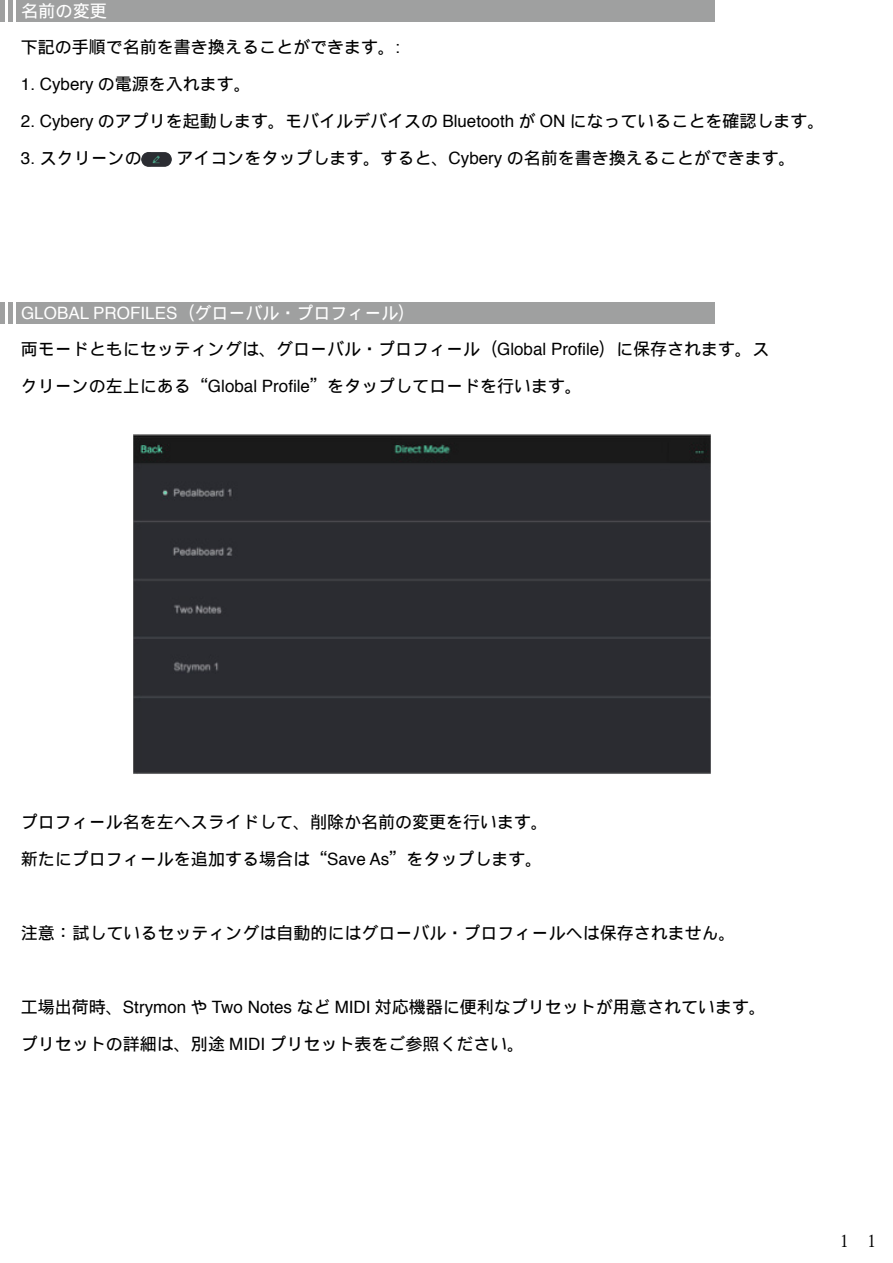
<style>
.page{position:relative;width:893px;height:1263px;background:#fff}
.page>*{position:absolute;margin:0;border:0;box-sizing:border-box;transform-origin:0 0}
.t1{font:17.25px "DF Gothic P W5 90 pv RKSJ H";color:#fff}
.t2{font:16.95px/37px "DF Gothic P W5 90 pv RKSJ H";color:#000}
.t3{font:16.95px "Helvetica";color:#fff}
.t4{font:16.95px "Koz Min Pr 6 N";color:#000}
.s1{font-family:"Helvetica"}
.s2{font-family:"DF Gothic P W5 90 pv RKSJ H"}
</style>
<div class="page">
<img style="left:142px;top:153px;width:30px;height:14px">
<div style="left:16px;top:0;width:699px;height:22px;background:#9fa0a0"></div>
<hr style="left:8px;top:0;width:4px;height:22px;background:#9fa0a0">
<hr style="left:0;top:0;width:4px;height:22px;background:#9fa0a0">
<div style="left:16px;top:302px;width:699px;height:22px;background:#9fa0a0"></div>
<hr style="left:8px;top:302px;width:4px;height:22px;background:#9fa0a0">
<hr style="left:0;top:302px;width:4px;height:22px;background:#9fa0a0">
<img style="left:133px;top:434px;width:578px;height:340px">
<p class="t1" style="left:21px;top:2px;width:88px">名前の変更</p>
<p class="t2" style="left:21px;top:29px;width:380px">下記の手順で名前を書き換えることができます。<span class="s1">:</span></p>
<p class="t2" style="left:21px;top:66px;width:232px"><span class="s1">1. Cybery</span> の電源を入れます。</p>
<p class="t2" style="left:21px;top:103px;width:805px"><span class="s1">2. Cybery</span> のアプリを起動します。モバイルデバイスの <span class="s1">Bluetooth</span> が <span class="s1">ON</span> になっていることを確認します。</p>
<p class="t2" style="left:21px;top:140px;width:122px"><span class="s1">3.</span> スクリーンの</p>
<p class="t2" style="left:176px;top:140px;width:621px">アイコンをタップします。すると、<span class="s1">Cybery</span> の名前を書き換えることができます。</p>
<p class="t3" style="left:21px;top:300px;width:396px">GLOBAL PROFILES<span class="s2">（グローバル・プロフィール）</span></p>
<p class="t2" style="left:21px;top:331px;width:750px">両モードともにセッティングは、グローバル・プロフィール（<span class="s1">Global Profile</span>）に保存されます。スクリーンの左上にある“<span class="s1">Global Profile</span>”をタップしてロードを行います。</p>
<p class="t2" style="left:21px;top:804px;width:529px">プロフィール名を左へスライドして、削除か名前の変更を行います。新たにプロフィールを追加する場合は“<span class="s1">Save As</span>”をタップします。</p>
<p class="t2" style="left:21px;top:915px;width:716px">注意：試しているセッティングは自動的にはグローバル・プロフィールへは保存されません。</p>
<p class="t2" style="left:21px;top:989px;width:747px">工場出荷時、<span class="s1">Strymon</span> や <span class="s1">Two Notes</span> など <span class="s1">MIDI</span> 対応機器に便利なプリセットが用意されています。プリセットの詳細は、別途 <span class="s1">MIDI</span> プリセット表をご参照ください。</p>
<p class="t4" style="left:839px;top:1232px;width:39px">1 1</p>
</div>
